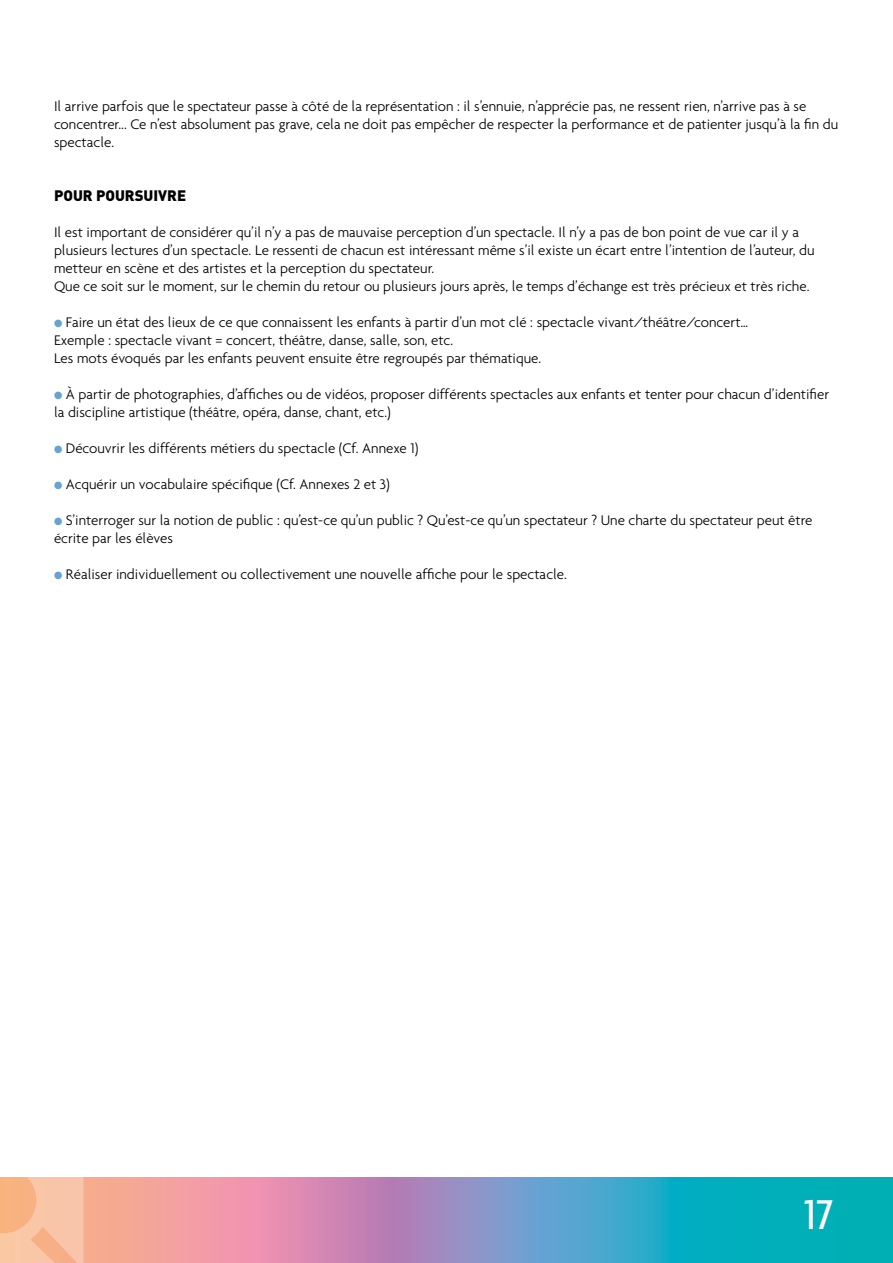
<style>
.page{position:relative;width:893px;height:1263px;background:#fff}
.page>*{position:absolute;margin:0;border:0;box-sizing:border-box;transform-origin:0 0}
.t1{font:500 condensed 45px "Agenda";color:#fff}
.t2{font:300 15px/18px "Agenda";color:#000}
.t3{font:15px "DIN Black Alternate";color:#000}
.s1{color:#67a2d4}
</style>
<div class="page">
<svg style="left:165px;top:1178px;width:728px;height:85px;background:#6f9dbc"></svg>
<svg style="left:0;top:1177px;width:165px;height:86px;background:#f6b397"></svg>
<p class="t2" style="left:54px;top:97px;width:786px">Il arrive parfois que le spectateur passe à côté de la représentation : il s’ennuie, n’apprécie pas, ne ressent rien, n’arrive pas à se concentrer... Ce n’est absolument pas grave, cela ne doit pas empêcher de respecter la performance et de patienter jusqu’à la fin du spectacle.</p>
<p class="t3" style="left:54px;top:185px;width:134px">POUR POURSUIVRE</p>
<p class="t2" style="left:54px;top:223px;width:762px">Il est important de considérer qu’il n’y a pas de mauvaise perception d’un spectacle. Il n’y a pas de bon point de vue car il y a plusieurs lectures d’un spectacle. Le ressenti de chacun est intéressant même s’il existe un écart entre l’intention de l’auteur, du metteur en scène et des artistes et la perception du spectateur.<br>Que ce soit sur le moment, sur le chemin du retour ou plusieurs jours après, le temps d’échange est très précieux et très riche.</p>
<p class="t2" style="left:54px;top:313px;width:696px"><span class="s1">●</span> Faire un état des lieux de ce que connaissent les enfants à partir d’un mot clé : spectacle vivant/théâtre/concert…<br>Exemple : spectacle vivant = concert, théâtre, danse, salle, son, etc.<br>Les mots évoqués par les enfants peuvent ensuite être regroupés par thématique.</p>
<p class="t2" style="left:54px;top:385px;width:777px"><span class="s1">●</span> À partir de photographies, d’affiches ou de vidéos, proposer différents spectacles aux enfants et tenter pour chacun d’identifier la discipline artistique (théâtre, opéra, danse, chant, etc.)</p>
<p class="t2" style="left:54px;top:439px;width:366px"><span class="s1">●</span> Découvrir les différents métiers du spectacle (Cf. Annexe 1)</p>
<p class="t2" style="left:54px;top:475px;width:337px"><span class="s1">●</span> Acquérir un vocabulaire spécifique (Cf. Annexes 2 et 3)</p>
<p class="t2" style="left:54px;top:511px;width:760px"><span class="s1">●</span> S’interroger sur la notion de public : qu’est-ce qu’un public ? Qu’est-ce qu’un spectateur ? Une charte du spectateur peut être écrite par les élèves</p>
<p class="t2" style="left:54px;top:565px;width:514px"><span class="s1">●</span> Réaliser individuellement ou collectivement une nouvelle affiche pour le spectacle.</p>
<h1 class="t1" style="left:804px;top:1189px;width:31px">17</h1>
</div>
